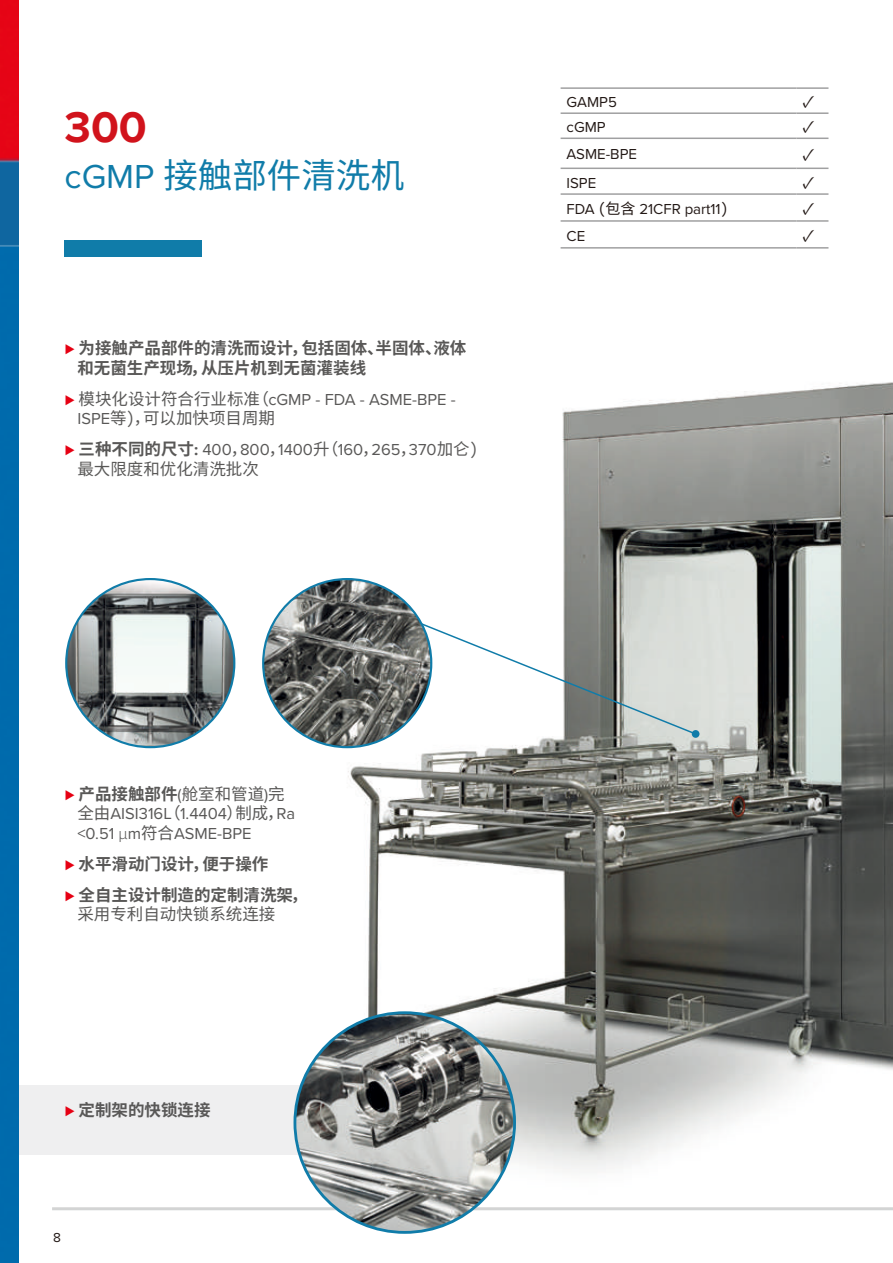
<style>
.page{position:relative;width:893px;height:1263px;background:#fff}
.page>*{position:absolute;margin:0;border:0;box-sizing:border-box;transform-origin:0 0}
.t1{font:700 45px "Proxima Nova";color:#d1131c}
.t2{font:34.5px "Source Han Sans CN";color:#107ca9}
.t3{font:18px "Minion Pro";color:#231916}
.t4{font:16.5px/19.5px "Proxima Nova";color:#595857}
.t5{font:700 16.5px/31px "Source Han Sans CN";color:#595857}
.t6{font:16.5px "Source Han Sans CN";color:#595857}
.t7{font:15px "Proxima Nova";color:#231916}
.t8{font:13.5px "Proxima Nova";color:#231916}
.s1{font-family:"Proxima Nova"}
.s2{font-family:"Proxima Nova";font-weight:400;font-style:italic;color:#e60013}
.s3{font-style:italic;color:#e60013}
.s4{font-family:"Source Han Sans CN"}
.s5{font-family:"Source Han Sans CN";font-weight:700}
.s6{font-weight:700}
.s7{font-family:"Proxima Nova";font-weight:400}
.s8{font-weight:400}
.s9{font-weight:300}
</style>
<div class="page">
<div style="left:18px;top:1085px;width:305px;height:70px;background:#efeff0"></div>
<img style="left:340px;top:382px;width:553px;height:852px">
<hr style="left:561px;top:87px;width:236px;height:2px;background:#a0a0a1">
<hr style="left:797px;top:87px;width:31px;height:2px;background:#a0a0a1">
<hr style="left:561px;top:112px;width:236px;height:2px;background:#a0a0a1">
<hr style="left:797px;top:112px;width:31px;height:2px;background:#a0a0a1">
<hr style="left:561px;top:138px;width:236px;height:1px;background:#a0a0a1">
<hr style="left:797px;top:138px;width:31px;height:1px;background:#a0a0a1">
<hr style="left:561px;top:168px;width:236px;height:1px;background:#a0a0a1">
<hr style="left:797px;top:168px;width:31px;height:1px;background:#a0a0a1">
<hr style="left:561px;top:193px;width:236px;height:2px;background:#a0a0a1">
<hr style="left:797px;top:193px;width:31px;height:2px;background:#a0a0a1">
<hr style="left:561px;top:220px;width:236px;height:2px;background:#a0a0a1">
<hr style="left:797px;top:220px;width:31px;height:2px;background:#a0a0a1">
<hr style="left:561px;top:247px;width:236px;height:2px;background:#a0a0a1">
<hr style="left:797px;top:247px;width:31px;height:2px;background:#a0a0a1">
<div style="left:65px;top:240px;width:137px;height:16px;background:#107ca9"></div>
<img style="left:66px;top:579px;width:168px;height:168px;border-radius:84px">
<svg style="left:416px;top:620px;width:282px;height:116px"></svg>
<div style="left:692px;top:730px;width:7px;height:8px;background:#107ca9;border-radius:50%"></div>
<img style="left:263px;top:579px;width:168px;height:168px;border-radius:83px">
<hr style="left:52px;top:1207px;width:841px;height:3px;background:#d3d4d4">
<img style="left:295px;top:1013px;width:220px;height:219px;border-radius:110px">
<img style="left:0;top:0;width:18px;height:1263px">
<h1 class="t1" style="left:65px;top:101px;width:84px">300</h1>
<h2 class="t2" style="left:65px;top:156px;width:342px"><span class="s1">cGMP</span> 接触部件清洗机</h2>
<p class="t5" style="left:77px;top:339px;width:390px;line-height:19.5px;text-indent:-13px"><span class="s2">⊲</span> 为接触产品部件的清洗而设计，包括固体、半固体、液体和无菌生产现场，从压片机到无菌灌装线</p>
<p class="t4" style="left:65px;top:389px;width:393px"><span class="s3">⊲</span> <span class="s4">模块化设计符合行业标准（</span>cGMP - FDA - ASME-BPE -</p>
<p class="t6" style="left:77px;top:409px;width:199px"><span class="s1">ISPE</span>等)，可以加快项目周期</p>
<p class="t4" style="left:65px;top:439px;width:415px"><span class="s3">⊲</span> <span class="s5">三种不同的尺寸</span><span class="s6">:</span> 400<span class="s4">，</span>800<span class="s4">，</span>1400<span class="s4">升（</span>160<span class="s4">，</span>265<span class="s4">，</span>370<span class="s4">加仑)</span></p>
<p class="t6" style="left:77px;top:459px;width:183px">最大限度和优化清洗批次</p>
<p class="t7" style="left:567px;top:90px;width:52px">GAMP5</p>
<p class="t3" style="left:803px;top:89px;width:14px">✓</p>
<p class="t7" style="left:567px;top:115px;width:41px">cGMP</p>
<p class="t3" style="left:803px;top:114px;width:14px">✓</p>
<p class="t7" style="left:567px;top:143px;width:72px">ASME-BPE</p>
<p class="t3" style="left:803px;top:142px;width:14px">✓</p>
<p class="t7" style="left:567px;top:172px;width:31px">ISPE</p>
<p class="t3" style="left:803px;top:170px;width:14px">✓</p>
<p class="t7" style="left:567px;top:198px;width:163px">FDA <span class="s4">(包含</span> 21CFR part11<span class="s4">)</span></p>
<p class="t3" style="left:803px;top:196px;width:14px">✓</p>
<p class="t7" style="left:567px;top:225px;width:20px">CE</p>
<p class="t3" style="left:803px;top:223px;width:14px">✓</p>
<p class="t5" style="left:65px;top:778px;width:222px"><span class="s2">⊲</span> 产品接触部件<span class="s7">(</span><span class="s8">舱室和管道</span><span class="s7">)</span><span class="s8">完</span></p>
<p class="t4" style="left:77px;top:803px;width:219px"><span class="s4">全由</span>AISI316L<span class="s4">（</span>1.4404<span class="s4">）制成，</span>Ra &lt;0.51 <span class="s9">μ</span>m<span class="s4">符合</span>ASME-BPE</p>
<p class="t5" style="left:65px;top:848px;width:244px"><span class="s2">⊲</span> 水平滑动门设计，便于操作<br><span class="s2">⊲</span> 全自主设计制造的定制清洗架，</p>
<p class="t6" style="left:77px;top:905px;width:199px">采用专利自动快锁系统连接</p>
<p class="t5" style="left:65px;top:1094px;width:147px"><span class="s2">⊲</span> 定制架的快锁连接</p>
<p class="t8" style="left:53px;top:1228px;width:9px">8</p>
</div>
